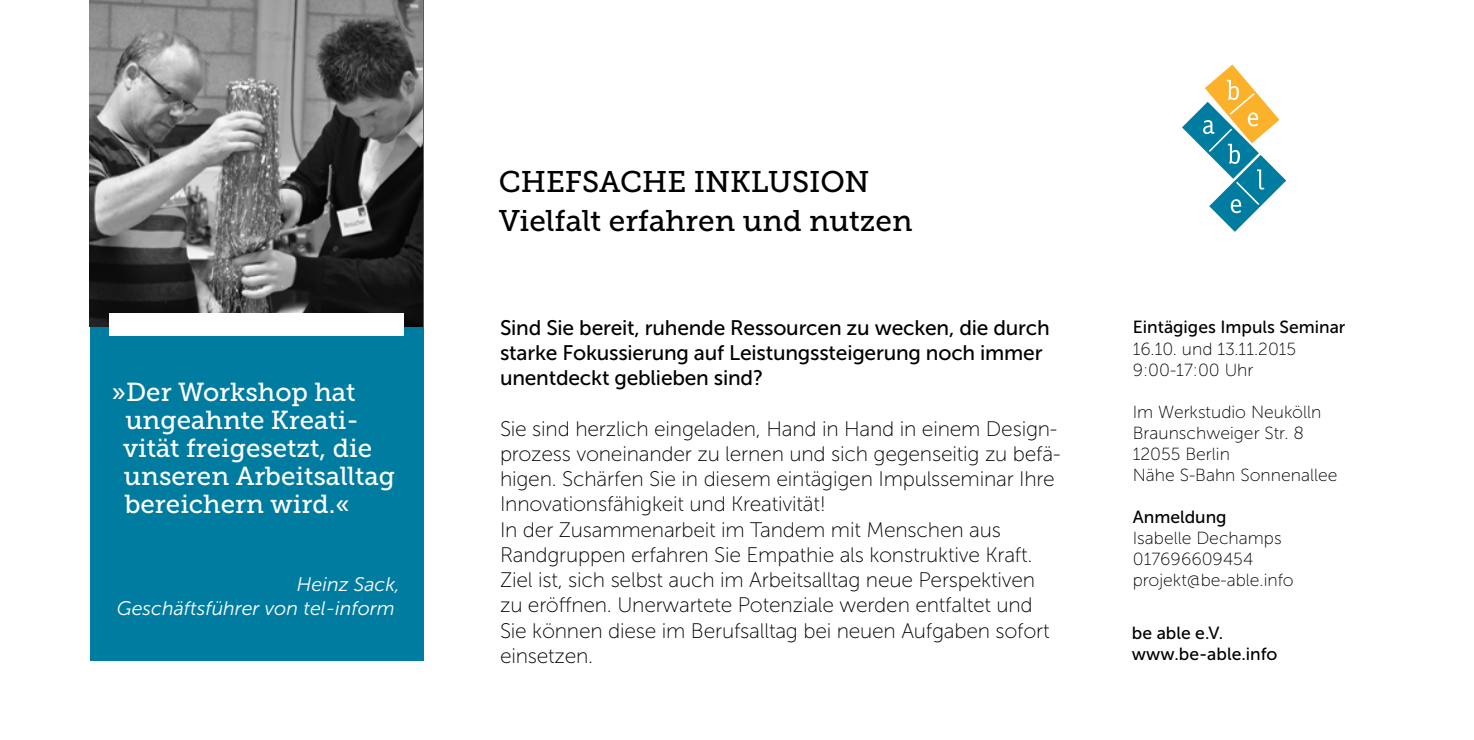
<style>
.page{position:relative;width:1474px;height:740px;background:#fff}
.page>*{position:absolute;margin:0;border:0;box-sizing:border-box;transform-origin:0 0}
.t1{font:29.75px/38.5px "Museo Slab 500";color:#000}
.t2{font:25.9px/28px "Museo Slab 500";color:#fff}
.t3{font:21px/25.2px "Museo Sans 100";letter-spacing:-.01em;color:#000}
.t4{font:21px/25.2px "Museo Sans 500";letter-spacing:-.01em;color:#000}
.t5{font:italic 19.6px/23.4px "Museo Sans 300";color:#fff;text-align:right}
.t6{font:17.5px/21px "Museo Sans 100";color:#000}
.t7{font:17.5px/21px "Museo Sans 500";color:#000}
</style>
<div class="page">
<div style="left:91px;top:0;width:333px;height:660px;background:#007ca1"></div>
<img style="left:89px;top:0;width:334px;height:326px">
<div style="left:109px;top:313px;width:294px;height:22px;background:#fff"></div>
<svg style="left:1182px;top:64px;width:104px;height:168px"></svg>
<p class="t2" style="left:123px;top:377px;width:273px;text-indent:-11px">»Der Workshop hat ungeahnte Kreati&shy;vität freigesetzt, die unseren Arbeitsalltag bereichern wird.«</p>
<p class="t5" style="left:117px;top:572px;width:285px">Heinz Sack,<br>Geschäftsführer von tel-inform</p>
<h1 class="t1" style="left:499px;top:162px;width:415px">CHEFSACHE INKLUSION<br>Vielfalt erfahren und nutzen</h1>
<p class="t4" style="left:500px;top:315px;width:551px">Sind Sie bereit, ruhende Ressourcen zu wecken, die durch starke Fokussierung auf Leistungssteigerung noch immer unentdeckt geblieben sind?</p>
<p class="t3" style="left:500px;top:416px;width:562px">Sie sind herzlich eingeladen, Hand in Hand in einem Design&shy;prozess voneinander zu lernen und sich gegenseitig zu befä&shy;higen. Schärfen Sie in diesem eintägigen Impulsseminar Ihre Innovationsfähigkeit und Kreativität!<br>In der Zusammenarbeit im Tandem mit Menschen aus Randgruppen erfahren Sie Empathie als konstruktive Kraft.<br>Ziel ist, sich selbst auch im Arbeitsalltag neue Perspektiven zu eröffnen. Unerwartete Potenziale werden entfaltet und Sie können diese im Berufsalltag bei neuen Aufgaben sofort einsetzen.</p>
<p class="t7" style="left:1132px;top:317px;width:214px">Eintägiges Impuls Seminar</p>
<p class="t6" style="left:1132px;top:338px;width:165px">16.10. und 13.11.2015<br>9:00-17:00 Uhr</p>
<p class="t6" style="left:1132px;top:401px;width:206px">Im Werkstudio Neukölln<br>Braunschweiger Str. 8<br>12055 Berlin<br>Nähe S-Bahn Sonnenallee</p>
<p class="t7" style="left:1132px;top:506px;width:95px">Anmeldung</p>
<p class="t6" style="left:1132px;top:527px;width:162px">Isabelle Dechamps<br>017696609454 projekt@be-able.info</p>
<p class="t7" style="left:1131px;top:622px;width:147px">be able e.V. www.be-able.info</p>
</div>
